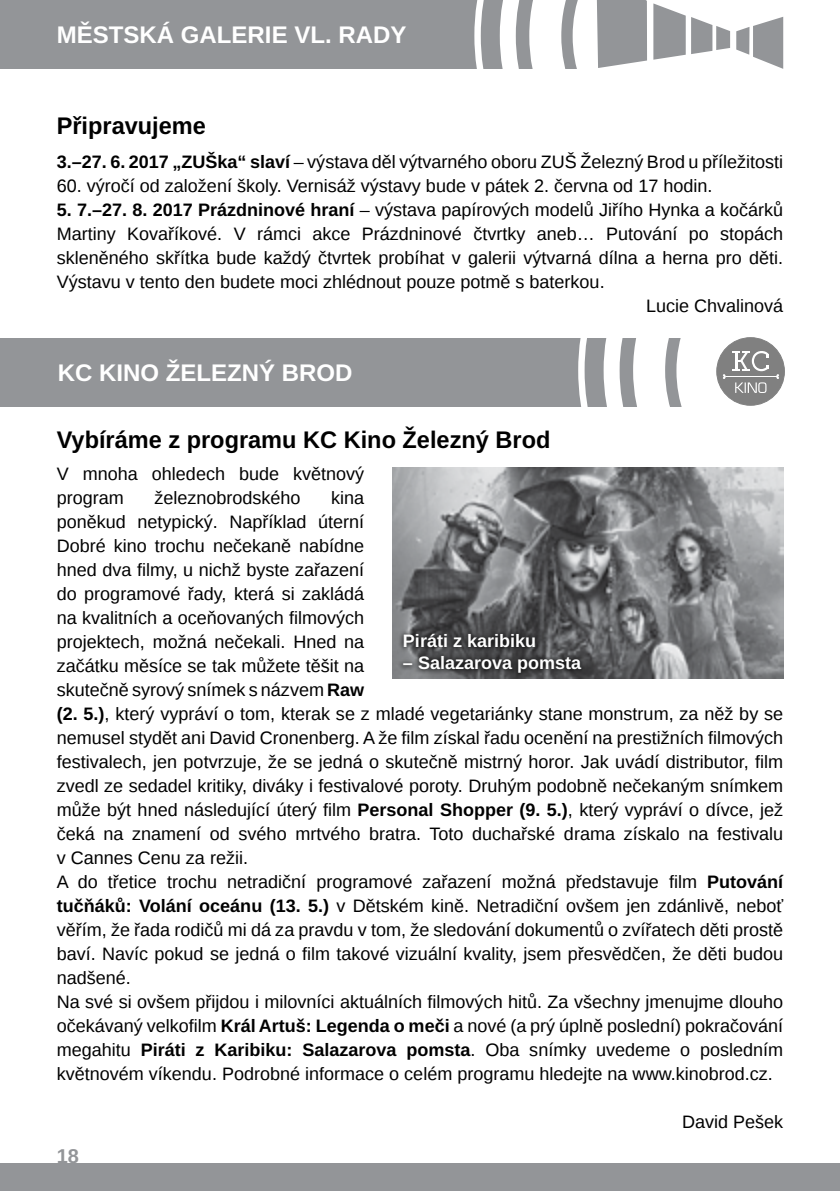
<style>
.page{position:relative;width:840px;height:1191px;background:#fff}
.page>*{position:absolute;margin:0;border:0;box-sizing:border-box;transform-origin:0 0}
.t1{font:700 24px "Liberation Sans";color:#000}
.t2{font:700 24px "Liberation Sans";color:#fff}
.t3{font:700 20px "Liberation Sans";color:#939598}
.t4{font:18px/24px "Liberation Sans";color:#000}
.t5{font:700 18px "Liberation Sans";color:#fff}
.s1{font-weight:700}
</style>
<div class="page">
<div style="left:0;top:1163px;width:839px;height:28px;background:#939598"></div>
<hr style="left:839px;top:0;width:1px;height:68px;background:#939598">
<div style="left:0;top:338px;width:695px;height:68px;background:#939598"></div>
<svg style="left:574px;top:338px;width:131px;height:130px"></svg>
<div style="left:702px;top:334px;width:110px;height:71px;background:#fff"></div>
<div style="left:716px;top:338px;width:68px;height:67px;background:#808080;border-radius:50%"></div>
<div style="left:716px;top:337px;width:68px;height:68px;border:1px solid #000;border-radius:50%"></div>
<svg style="left:735px;top:382px;width:31px;height:11px"></svg>
<svg style="left:723px;top:374px;width:3px;height:5px"></svg>
<hr style="left:725px;top:376px;width:51px;height:1px;background:#fff">
<svg style="left:776px;top:374px;width:3px;height:5px"></svg>
<svg style="left:732px;top:351px;width:36px;height:20px"></svg>
<div style="left:0;top:0;width:588px;height:68px;background:#939598"></div>
<svg style="left:471px;top:0;width:258px;height:69px"></svg>
<svg style="left:736px;top:17px;width:46px;height:52px"></svg>
<img style="left:392px;top:468px;width:390px;height:210px">
<svg style="left:397px;top:629px;width:188px;height:48px;background:#444546"></svg>
<h1 class="t2" style="left:57px;top:18px;width:54px">MĚSTSKÁ</h1>
<h1 class="t2" style="left:181px;top:18px;width:35px">GALERIE</h1>
<h1 class="t2" style="left:294px;top:18px;width:62px">VL . RADY</h1>
<h1 class="t1" style="left:57px;top:109px;width:151px">Připravujeme</h1>
<p class="t4" style="left:57px;top:151px;width:727px"><span class="s1">3.–27. 6. 2017 „ZUŠka“ slaví</span> – výstava děl výtvarného oboru ZUŠ Železný Brod u příležitosti</p>
<p class="t4" style="left:57px;top:175px;width:657px">60. výročí od založení školy. Vernisáž výstavy bude v pátek 2. června od 17 hodin.</p>
<p class="t4" style="left:57px;top:199px;width:727px"><span class="s1">5. 7.–27. 8. 2017 Prázdninové hraní</span> – výstava papírových modelů Jiřího Hynka a kočárků</p>
<p class="t4" style="left:57px;top:223px;width:727px">Martiny Kovaříkové. V rámci akce Prázdninové čtvrtky aneb… Putování po stopách</p>
<p class="t4" style="left:57px;top:247px;width:727px">skleněného skřítka bude každý čtvrtek probíhat v galerii výtvarná dílna a herna pro děti.</p>
<p class="t4" style="left:57px;top:271px;width:549px">Výstavu v tento den budete moci zhlédnout pouze potmě s baterkou.</p>
<p class="t4" style="left:645px;top:295px;width:139px">Lucie Chvalinová</p>
<h1 class="t2" style="left:58px;top:356px;width:57px">KC KINO</h1>
<h1 class="t2" style="left:166px;top:356px;width:32px">ŽELEZNÝ</h1>
<h1 class="t2" style="left:282px;top:356px;width:36px">BROD</h1>
<h1 class="t1" style="left:57px;top:423px;width:495px">Vybíráme z programu KC Kino Železný Brod</h1>
<p class="t4" style="left:57px;top:462px;width:309px">V mnoha ohledech bude květnový program</p>
<p class="t4" style="left:154px;top:486px;width:148px">železnobrodského</p>
<p class="t4" style="left:57px;top:486px;width:727px;text-indent:274px">kina<br>poněkud netypický. N apříklad úterní<br>Dobré kino trochu nečekaně nabídne<br>hned dva filmy, u nichž byste zařazení<br>do programové řady, která si zakládá<br>na kvalitních a oceňovaných filmových<br>projektech, možná nečekali. Hned na<br>začátku měsíce se tak můžete těšit na<br>skutečně syrový snímek s názvem <span class="s1">Raw<br>(2. 5.)</span>, který vypráví o tom, kterak se z mladé vegetariánky stane monstrum, za něž by se nemusel stydět ani David Cronenberg. A že film získal řadu ocenění na prestižních filmových festivalech, jen potvrzuje, že se jedná o skutečně mistrný horor. Jak uvádí distributor, film zvedl ze sedadel kritiky, diváky i festivalové poroty. Druhým podobně nečekaným snímkem může být hned následující úterý film <span class="s1">Personal Shopper (9. 5.)</span>, který vypráví o dívce, jež čeká na znamení od svého mrtvého bratra. Toto duchařské drama získalo na festivalu v Cannes Cenu za režii.<br>A do třetice trochu netradiční programové zařazení možná představuje film <span class="s1">Putování tučňáků: Volání oceánu (13. 5.)</span> v Dětském kině. N etradiční ovšem jen zdánlivě, neboť věřím, že řada rodičů mi dá za pravdu v tom, že sledování dokumentů o zvířatech děti prostě baví. N avíc pokud se jedná o film takové vizuální kvality, jsem přesvědčen, že děti budou nadšené.<br>Na své si ovšem přijdou i milovníci aktuálních filmových hitů. Za všechny jmenujme dlouho očekávaný velkofilm <span class="s1">Král Artuš: Legenda o meči</span> a nové (a prý úplně poslední) pokračování megahitu <span class="s1">Piráti z Karibiku: Salazarova pomsta</span>. Oba snímky uvedeme o posledním květnovém víkendu. Podrobné informace o celém programu hledejte na www.kinobrod.cz.</p>
<p class="t4" style="left:681px;top:1110px;width:103px">David Pešek</p>
<p class="t5" style="left:403px;top:628px;width:135px">Piráti z karibiku</p>
<p class="t5" style="left:403px;top:650px;width:180px">– Salazarova pomsta</p>
<p class="t3" style="left:57px;top:1142px;width:24px">18</p>
</div>
